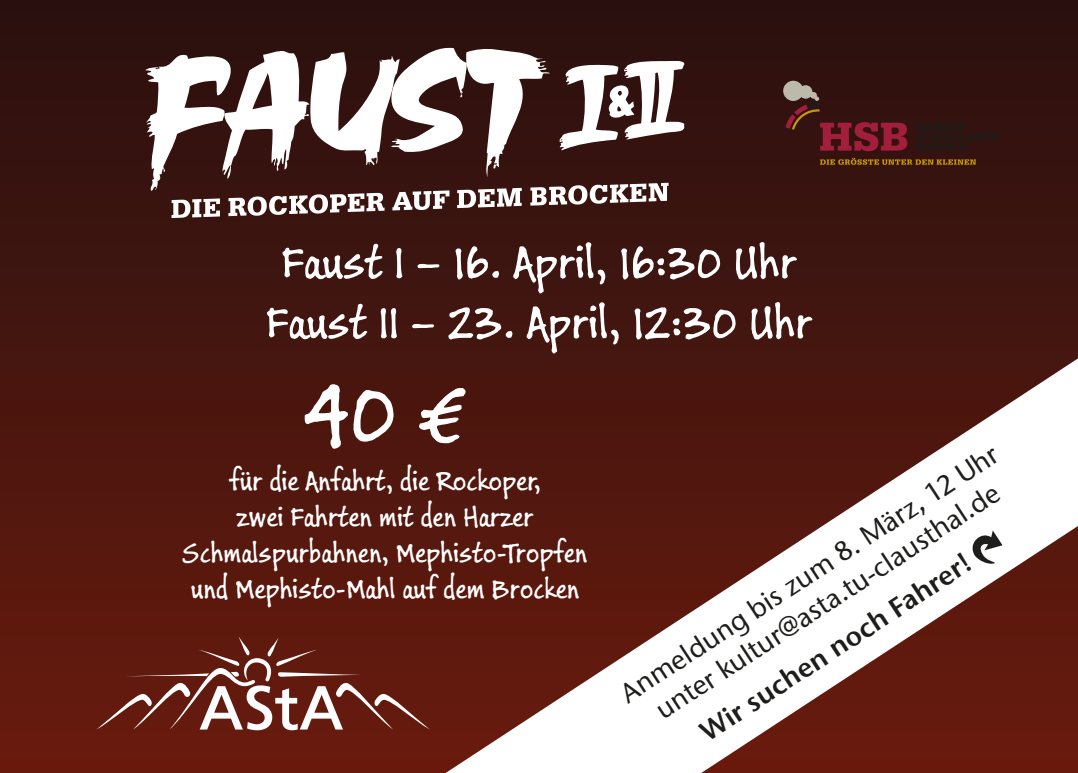
<style>
.page{position:relative;width:1078px;height:773px;background:#fff}
.page>*{position:absolute;margin:0;border:0;box-sizing:border-box;transform-origin:0 0}
.t1{font:90px "Buxton Sketch";color:#fff}
.t2{font:50px "Buxton Sketch";color:#fff}
.t3{font:30px/36px "Buxton Sketch";color:#fff;text-align:center}
.t4{font:500 27.5px/33px "Stone Sans ITC Std";color:#1d1d1b;text-align:center}
.t5{font:600 27.5px "Stone Sans ITC Std";color:#1d1d1b}
</style>
<div class="page">
<div style="left:0;top:0;width:1077px;height:772px;background:linear-gradient(to bottom,#28100f,#691b0e)"></div>
<svg style="left:445px;top:358px;width:632px;height:414px"></svg>
<svg style="left:970px;top:530px;width:32px;height:35px"></svg>
<svg style="left:96px;top:636px;width:333px;height:94px;background:#783a30"></svg>
<svg style="left:145px;top:48px;width:539px;height:170px"></svg>
<svg style="left:783px;top:81px;width:124px;height:70px;background:#511e1f"></svg>
<svg style="left:916px;top:123px;width:82px;height:28px;background:#2c1512"></svg>
<svg style="left:819px;top:158px;width:156px;height:7px"></svg>
<p class="t2" style="left:281px;top:228px;width:516px">Faust I – 16. April, 16:30 Uhr</p>
<p class="t2" style="left:266px;top:288px;width:547px">Faust II – 23. April, 12:30 Uhr</p>
<p class="t1" style="left:303px;top:351px;width:165px">40 €</p>
<p class="t3" style="left:183px;top:462px;width:406px">für die Anfahrt, die Rockoper,<br>zwei Fahrten mit den Harzer<br>Schmalspurbahnen, Mephisto-Tropfen und Mephisto-Mahl auf dem Brocken</p>
<p class="t4" style="left:613px;top:680px;width:447px;rotate:-33deg">Anmeldung bis zum 8. März, 12 Uhr unter kultur@asta.tu-clausthal.de</p>
<p class="t5" style="left:692px;top:719px;width:320px;rotate:-33deg">Wir suchen noch Fahrer!</p>
</div>
